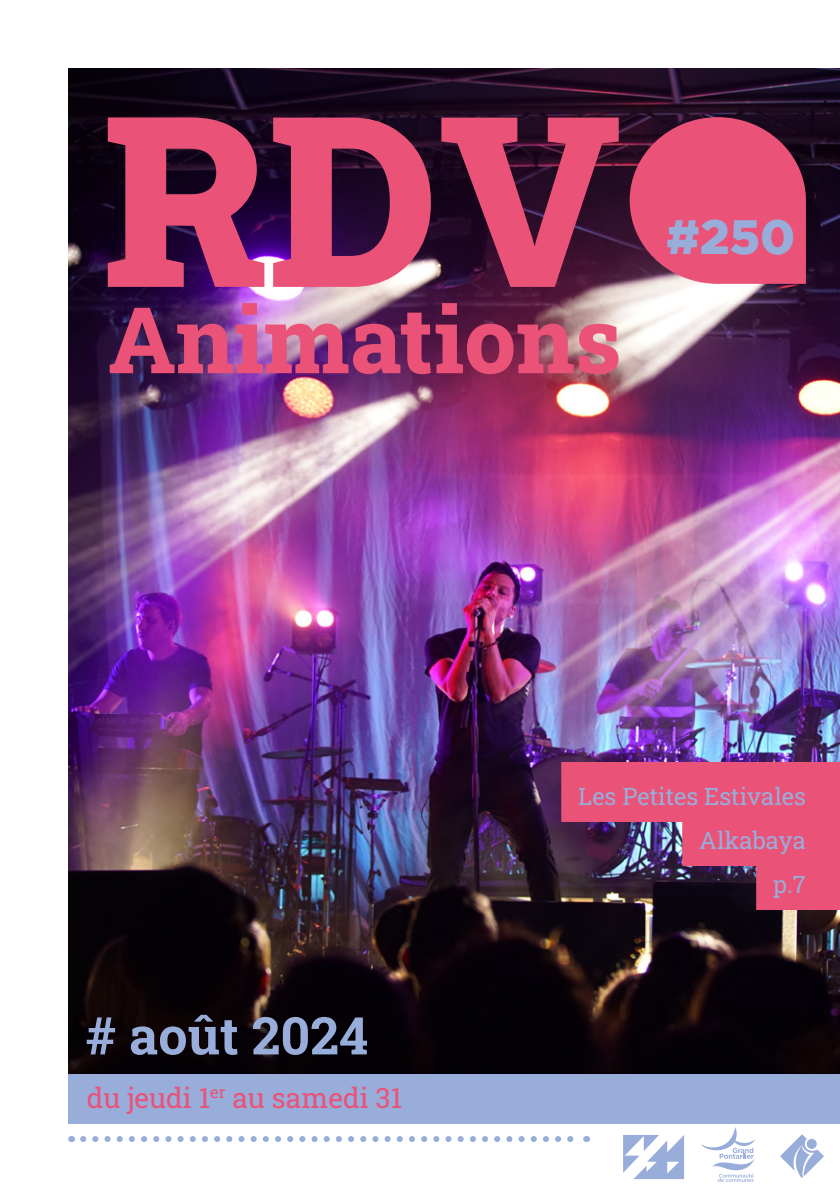
<style>
.page{position:relative;width:840px;height:1191px;background:#fff}
.page>*{position:absolute;margin:0;border:0;box-sizing:border-box;transform-origin:0 0}
.t1{font:238px "Roboto Slab";color:#ea5278}
.t2{font:92px "Roboto Slab";color:#ea5278}
.t3{font:52px "Roboto Slab";color:#99adda}
.t4{font:900 48px "Gotham";color:#99adda}
.t5{font:28px "Roboto Slab";color:#ea5278}
.t6{font:24px/44px "Roboto Slab";color:#99adda;text-align:right}
</style>
<div class="page">
<img style="left:68px;top:68px;width:771px;height:1005px">
<svg style="left:629px;top:117px;width:176px;height:167px;background:#cd4a6d"></svg>
<svg style="left:780px;top:1134px;width:43px;height:44px"></svg>
<div style="left:806px;top:1138px;width:10px;height:10px;background:#99adda;border-radius:50%"></div>
<svg style="left:623px;top:1135px;width:60px;height:44px"></svg>
<svg style="left:701px;top:1127px;width:53px;height:55px"></svg>
<div style="left:68px;top:1073px;width:771px;height:50px;background:#99adda"></div>
<svg style="left:83px;top:1136px;width:491px;height:6px"></svg>
<div style="left:561px;top:762px;width:278px;height:60px;background:#ea5278"></div>
<div style="left:681px;top:806px;width:158px;height:60px;background:#ea5278"></div>
<div style="left:755px;top:850px;width:84px;height:60px;background:#ea5278"></div>
<h1 class="t1" style="left:103px;top:37px;width:518px">RDV</h1>
<h2 class="t2" style="left:108px;top:277px;width:514px">Animations</h2>
<h3 class="t4" style="left:665px;top:209px;width:131px">#250</h3>
<h3 class="t3" style="left:86px;top:1000px;width:284px"># août 2024</h3>
<p class="t5" style="left:87px;top:1078px;width:317px">du jeudi 1<sup>er</sup> au samedi 31</p>
<p class="t6" style="left:578px;top:773px;width:229px">Les Petites Estivales<br>Alkabaya<br>p.7</p>
</div>
